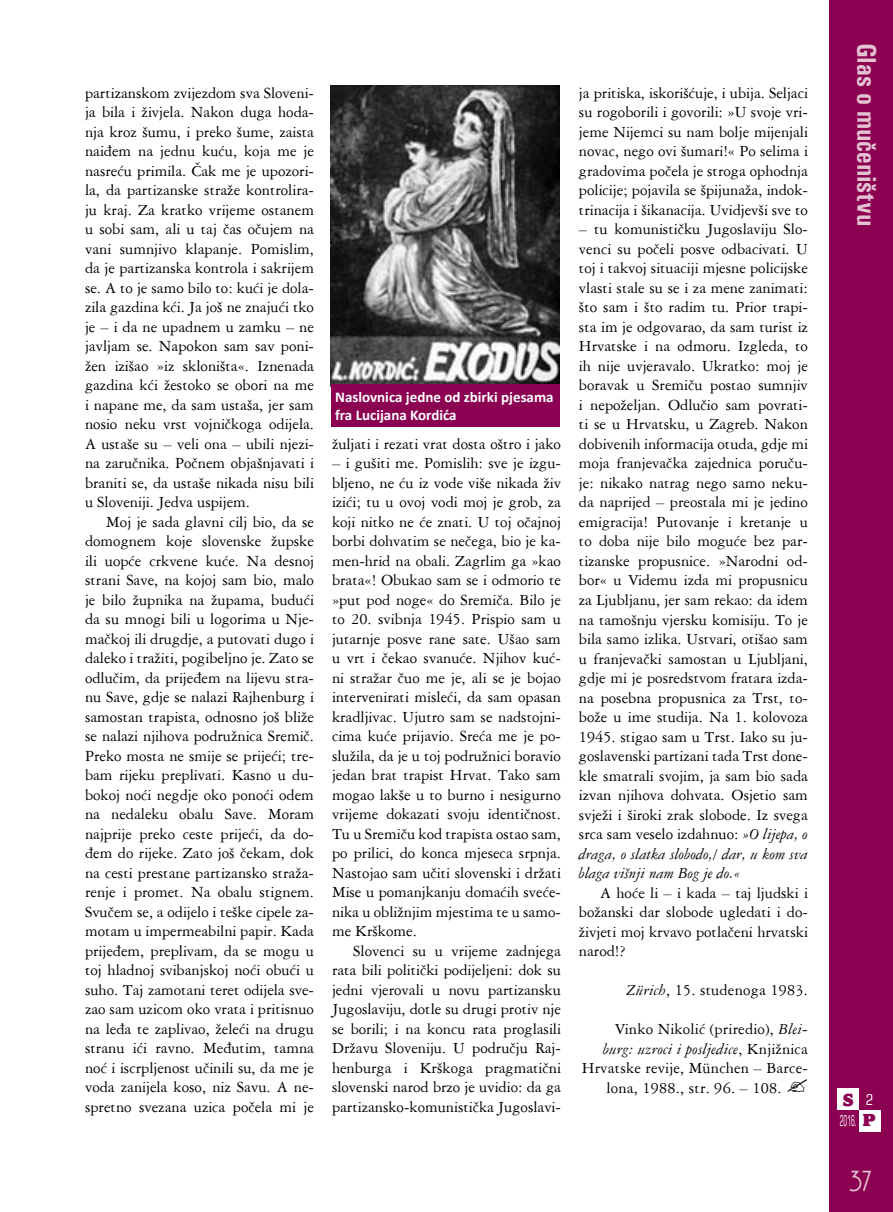
<style>
.page{position:relative;width:893px;height:1212px;background:#fff}
.page>*{position:absolute;margin:0;border:0;box-sizing:border-box;transform-origin:0 0}
.t1{font:700 condensed 27px "Univers";color:#e3c2d1}
.t2{font:27px "Andes";color:#e3c2d1}
.t3{font:800 18px "Alfredo";color:#8c0052}
.t4{font:16.5px/19.5px "American Garamond BT";color:#000;text-align:justify}
.t5{font:italic 16.5px "American Garamond BT";letter-spacing:.01em;color:#000}
.t6{font:700 15px/18px "Calibri";color:#fff}
.t7{font:condensed 15px "Square 721 BT";color:#fff;scale:.5 1}
.t8{font:condensed 15px "Square 721 BT";color:#fff}
.s1{font-style:italic}
.s2{font-style:normal}
.s3{font-family:"Alfredo";font-weight:800;font-stretch:normal;font-size:18px;color:#8c0052}
</style>
<div class="page">
<div style="left:829px;top:0;width:64px;height:1212px;background:#8c0052"></div>
<div style="left:838px;top:1089px;width:21px;height:21px;background:#fff"></div>
<div style="left:859px;top:1110px;width:21px;height:21px;background:#fff"></div>
<img style="left:331px;top:85px;width:229px;height:299px">
<div style="left:331px;top:384px;width:229px;height:43px;background:#8c0052"></div>
<p class="t4" style="left:85px;top:82px;width:230px">partizanskom zvijezdom sva Sloveni&shy;ja bila i živjela. Nakon duga hoda&shy;nja kroz šumu, i preko šume, zaista naiđem na jednu kuću, koja me je nasreću primila. Čak me je upozori&shy;la, da partizanske straže kontrolira&shy;ju kraj. Za kratko vrijeme ostanem u sobi sam, ali u taj čas očujem na vani sumnjivo klapanje. Pomislim, da je partizanska kontrola i sakrijem se. A to je samo bilo to: kući je dola&shy;zila gazdina kći. Ja još ne znajući tko je – i da ne upadnem u zamku – ne javljam se. Napokon sam sav poni&shy;žen izišao »iz skloništa«. Iznenada gazdina kći žestoko se obori na me i napane me, da sam ustaša, jer sam nosio neku vrst vojničkoga odijela.<br>A ustaše su – veli ona – ubili njezi&shy;na zaručnika. Počnem objašnjavati i braniti se, da ustaše nikada nisu bili u Sloveniji. Jedva uspijem.</p>
<p class="t4" style="left:85px;top:512px;width:230px;text-indent:21px">Moj je sada glavni cilj bio, da se domognem koje slovenske župske ili uopće crkvene kuće. Na desnoj strani Save, na kojoj sam bio, malo je bilo župnika na župama, budući da su mnogi bili u logorima u Nje&shy;mačkoj ili drugdje, a putovati dugo i daleko i tražiti, pogibeljno je. Zato se odlučim, da prijeđem na lijevu stra&shy;nu Save, gdje se nalazi Rajhenburg i samostan trapista, odnosno još bliže se nalazi njihova podružnica Sremič.<br>Preko mosta ne smije se prijeći; tre&shy;bam rijeku preplivati. Kasno u du&shy;bokoj noći negdje oko ponoći odem na nedaleku obalu Save. Moram najprije preko ceste prijeći, da do&shy;đem do rijeke. Zato još čekam, dok na cesti prestane partizansko straža&shy;renje i promet. Na obalu stignem.<br>Svučem se, a odijelo i teške cipele za&shy;motam u impermeabilni papir. Kada prijeđem, preplivam, da se mogu u toj hladnoj svibanjskoj noći obući u suho. Taj zamotani teret odijela sve&shy;zao sam uzicom oko vrata i pritisnuo na leđa te zaplivao, želeći na drugu stranu ići ravno. Međutim, tamna noć i iscrpljenost učinili su, da me je voda zanijela koso, niz Savu. A ne&shy;spretno svezana uzica počela mi je</p>
<p class="t6" style="left:335px;top:388px;width:220px">Naslovnica jedne od zbirki pjesama fra Lucijana Kordića</p>
<p class="t4" style="left:332px;top:434px;width:230px">žuljati i rezati vrat dosta oštro i jako</p>
<p class="t4" style="left:332px;top:453px;width:230px">– i gušiti me. Pomislih: sve je izgu&shy;bljeno, ne ću iz vode više nikada živ izići; tu u ovoj vodi moj je grob, za koji nitko ne će znati. U toj očajnoj borbi dohvatim se nečega, bio je ka&shy;men-hrid na obali. Zagrlim ga »kao brata«! Obukao sam se i odmorio te »put pod noge« do Sremiča. Bilo je to 20. svibnja 1945. Prispio sam u jutarnje posve rane sate. Ušao sam u vrt i čekao svanuće. Njihov kuć&shy;ni stražar čuo me je, ali se je bojao intervenirati misleći, da sam opasan kradljivac. Ujutro sam se nadstojni&shy;cima kuće prijavio. Sreća me je po&shy;služila, da je u toj podružnici boravio jedan brat trapist Hrvat. Tako sam mogao lakše u to burno i nesigurno vrijeme dokazati svoju identičnost.<br>Tu u Sremiču kod trapista ostao sam, po prilici, do konca mjeseca srpnja.<br>Nastojao sam učiti slovenski i držati Mise u pomanjkanju domaćih sveće&shy;nika u obližnjim mjestima te u samo&shy;me Krškome.</p>
<p class="t4" style="left:332px;top:941px;width:230px;text-indent:21px">Slovenci su u vrijeme zadnjega rata bili politički podijeljeni: dok su jedni vjerovali u novu partizansku Jugoslaviju, dotle su drugi protiv nje se borili; i na koncu rata proglasili Državu Sloveniju. U području Raj&shy;henburga i Krškoga pragmatični slovenski narod brzo je uvidio: da ga partizansko-komunistička Jugoslavi-</p>
<p class="t4" style="left:579px;top:83px;width:230px">ja pritiska, iskorišćuje, i ubija. Seljaci su rogoborili i govorili: »U svoje vri&shy;jeme Nijemci su nam bolje mijenjali novac, nego ovi šumari!« Po selima i gradovima počela je stroga ophodnja policije; pojavila se špijunaža, indok&shy;trinacija i šikanacija. Uvidjevši sve to</p>
<p class="t4" style="left:579px;top:219px;width:230px">– tu komunističku Jugoslaviju Slo&shy;venci su počeli posve odbacivati. U toj i takvoj situaciji mjesne policijske vlasti stale su se i za mene zanimati: što sam i što radim tu. Prior trapi&shy;sta im je odgovarao, da sam turist iz Hrvatske i na odmoru. Izgleda, to ih nije uvjeravalo. Ukratko: moj je boravak u Sremiču postao sumnjiv i nepoželjan. Odlučio sam povrati&shy;ti se u Hrvatsku, u Zagreb. Nakon dobivenih informacija otuda, gdje mi moja franjevačka zajednica poruču&shy;je: nikako natrag nego samo neku&shy;da naprijed – preostala mi je jedino emigracija! Putovanje i kretanje u to doba nije bilo moguće bez par&shy;tizanske propusnice. »Narodni od&shy;bor« u Videmu izda mi propusnicu za Ljubljanu, jer sam rekao: da idem na tamošnju vjersku komisiju. To je bila samo izlika. Ustvari, otišao sam u franjevački samostan u Ljubljani, gdje mi je posredstvom fratara izda&shy;na posebna propusnica za Trst, to&shy;bože u ime studija. Na 1. kolovoza 1945. stigao sam u Trst. Iako su ju&shy;goslavenski partizani tada Trst done&shy;kle smatrali svojim, ja sam bio sada izvan njihova dohvata. Osjetio sam svježi i široki zrak slobode. Iz svega srca sam veselo izdahnuo: <span class="s1">»O lijepa, o draga, o slatka slobodo,/ dar, u kom sva blaga višnji nam Bog je do.«</span></p>
<p class="t4" style="left:579px;top:882px;width:230px;text-indent:21px">A hoće li – i kada – taj ljudski i božanski dar slobode ugledati i do&shy;živjeti moj krvavo potlačeni hrvatski narod!?</p>
<p class="t4" style="left:626px;top:980px;width:183px"><span class="s1">Zürich</span>, 15. studenoga 1983.</p>
<p class="t4" style="left:615px;top:1019px;width:195px">Vinko Nikolić (priredio), <span class="s1">Blei-</span></p>
<p class="t5" style="left:603px;top:1039px;width:206px">burg: uzroci i posljedice<span class="s2">, Knjižnica</span></p>
<p class="t4" style="left:582px;top:1058px;width:228px">Hrvatske revije, München – Barce-</p>
<p class="t4" style="left:607px;top:1077px;width:176px">lona, 1988., str. 96. – 108.</p>
<h1 class="t1" style="left:883px;top:43px;width:185px;rotate:90deg">Glas o mučeništvu</h1>
<p class="t3" style="left:843px;top:1090px;width:12px">S</p>
<p class="t7" style="left:840px;top:1112px;width:73px">2016. <span class="s3">p</span></p>
<p class="t8" style="left:866px;top:1090px;width:9px">2</p>
<h1 class="t2" style="left:849px;top:1169px;width:24px">37</h1>
</div>
